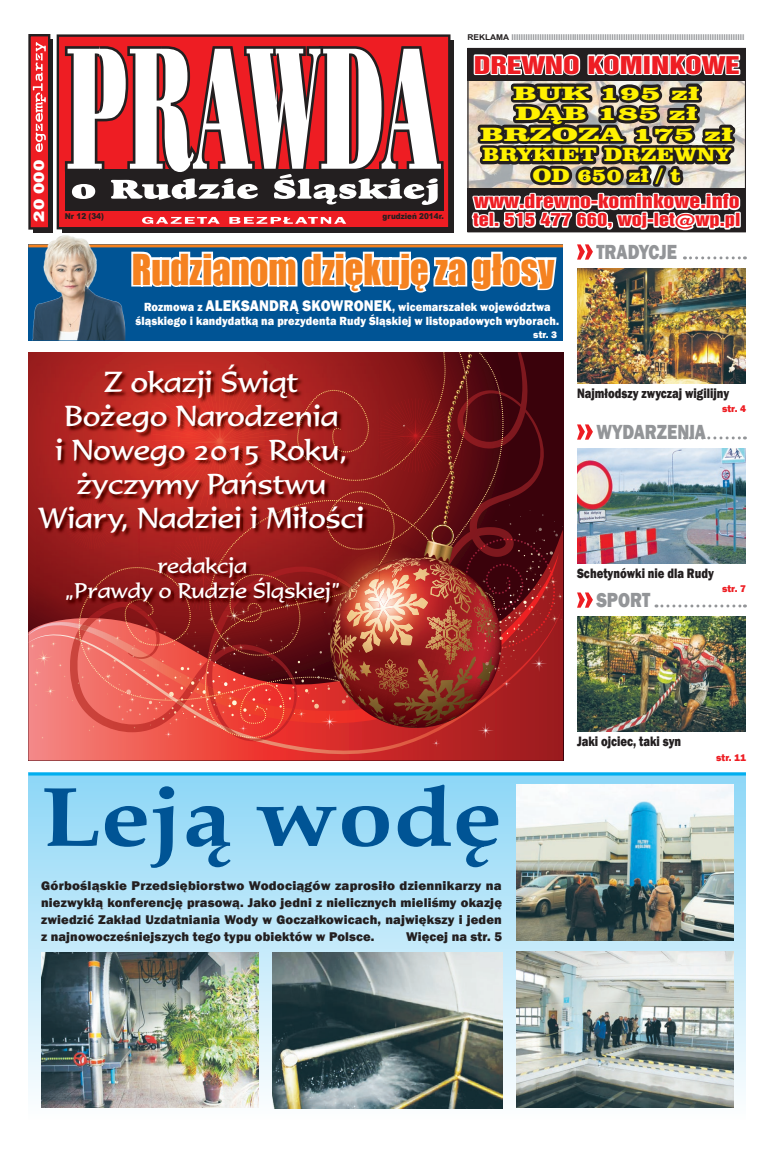
<style>
.page{position:relative;width:780px;height:1154px;background:#fff}
.page>*{position:absolute;margin:0;border:0;box-sizing:border-box;transform-origin:0 0}
.t1{font:700 84.2px "Book Antiqua";color:#005495;scale:1.17 1}
.t2{font:39.1px "Impact";color:#f58220;scale:.93 1}
.t3{font:28.3px/34px "Formal 436 EU";color:#fff;text-align:center;scale:1.05 1}
.t4{font:22.4px "Swis 921 EU";color:#ee1d23;scale:1.34 1}
.t5{font:800 21px "Franklin Gothic";color:#939598;scale:.83 1}
.t6{font:20.9px/25px "Formal 436 EU";color:#fff;text-align:center;scale:1.05 1}
.t7{font:19.7px/20.6px "Clarendon Blk EU";color:#fff101;text-align:center;scale:1.61 1}
.t8{font:17.8px "Swis 921 EU";color:#ee1d23;scale:1.25 1}
.t9{font:16.5px "Swis 921 EU";color:#ee1d23;scale:1.25 1}
.t10{font:800 15.9px "Franklin Gothic";letter-spacing:.01em;color:#fff;scale:.91 1}
.t11{font:800 15.6px "Franklin Gothic";color:#fff;scale:1.25 1}
.t12{font:800 14px "Franklin Gothic";color:#231f20;scale:.81 1}
.t13{font:800 13px/17px "Franklin Gothic";letter-spacing:.01em;color:#231f20;text-align:justify}
.t14{font:800 12.2px/14px "Franklin Gothic";letter-spacing:.01em;color:#fff;scale:.91 1}
.t15{font:800 10px "Franklin Gothic";color:#ee1d23}
.t16{font:800 10px "Franklin Gothic";color:#fff}
.t17{font:900 8.1px "Arial";color:#231f20;scale:.9 1}
.t18{font:700 8px "Arial";color:#939598;scale:1.05 1}
.s1{color:#231f20}
.s2{font-size:12.2px}
.s3{font-size:15.9px}
</style>
<div class="page">
<div style="left:28px;top:244px;width:535px;height:96px;background:#005495"></div>
<div style="left:28px;top:772px;width:718px;height:348px;background:linear-gradient(to bottom,#8fd9f9,#f6f6f3)"></div>
<div style="left:33px;top:40px;width:20px;height:192px;background:#231f20"></div>
<div style="left:28px;top:34px;width:22px;height:196px;background:#ee1d23;border:2px solid #231f20"></div>
<svg style="left:33px;top:42px;width:13px;height:110px"></svg>
<img style="left:272px;top:952px;width:230px;height:156px">
<img style="left:516px;top:952px;width:217px;height:156px">
<img style="left:516px;top:784px;width:217px;height:156px">
<img style="left:41px;top:952px;width:217px;height:156px">
<hr style="left:28px;top:772px;width:718px;height:3px;background:#00aeef">
<img style="left:577px;top:268px;width:169px;height:115px">
<svg style="left:684px;top:436px;width:61px;height:3px"></svg>
<img style="left:577px;top:448px;width:169px;height:115px">
<svg style="left:577px;top:424px;width:16px;height:16px"></svg>
<svg style="left:656px;top:604px;width:89px;height:3px"></svg>
<img style="left:577px;top:616px;width:169px;height:115px">
<svg style="left:577px;top:592px;width:16px;height:16px"></svg>
<svg style="left:65px;top:34px;width:680px;height:281px"></svg>
<hr style="left:28px;top:244px;width:535px;height:3px;background:#f58220">
<img style="left:31px;top:234px;width:94px;height:106px">
<svg style="left:28px;top:747px;width:535px;height:13px;background:#d63e3b"></svg>
<svg style="left:28px;top:747px;width:534px;height:8px;background:#d7453f"></svg>
<svg style="left:28px;top:352px;width:535px;height:395px;background:#9c2925"></svg>
<img style="left:395px;top:557px;width:31px;height:12px">
<img style="left:450px;top:581px;width:33px;height:63px">
<img style="left:445px;top:627px;width:6px;height:14px">
<img style="left:505px;top:641px;width:15px;height:7px">
<p class="t18" style="left:467px;top:32px;width:265px"><span class="s1">REKLAMA</span> IIIIIIIIIIIIIIIIIIIIIIIIIIIIIIIIIIIIIIIIIIIIIIIIIIIIIIIIIIIIIIIIIIIIIIIIIIIIIIIIIIIIIIIIIIIIIIIIIIII</p>
<p class="t11" style="left:29px;top:222px;width:51px;rotate:-90deg">20 000</p>
<h3 class="t4" style="left:473px;top:50px;width:200px">DREWNO KOMINKOWE</h3>
<p class="t17" style="left:65px;top:210px;width:45px">Nr 12 (34)</p>
<p class="t17" style="left:382px;top:210px;width:69px">grudzień 2014r.</p>
<h3 class="t7" style="left:480px;top:83px;width:159px">BUK 195 zł<br>DĄB 185 zł<br>BRZOZA 175 zł<br>BRYKIET DRZEWNY<br>OD 650 zł / t</h3>
<h3 class="t8" style="left:474px;top:190px;width:214px">www.drewno-kominkowe.info</h3>
<p class="t9" style="left:473px;top:209px;width:215px">tel. 515 477 660, woj-let@wp.pl</p>
<h2 class="t2" style="left:132px;top:239px;width:456px">Rudzianom dziękuję za głosy</h2>
<p class="t10" style="left:144px;top:295px;width:119px"><span class="s2">Rozmowa z</span> Aleksandr</p>
<p class="t10" style="left:289px;top:295px;width:47px">ą Skowrone</p>
<p class="t14" style="left:135px;top:300px;width:467px;text-indent:247px"><span class="s3">k</span>, wicemarszałek województwa śląskiego i kandydatką na prezydenta Rudy Śląskiej w listopadowych wyborach.</p>
<p class="t16" style="left:533px;top:328px;width:25px">str. 3</p>
<h3 class="t5" style="left:596px;top:238px;width:99px">TRADYCJE</h3>
<h3 class="t3" style="left:39px;top:365px;width:311px">Z okazji Świąt<br>Bożego Narodzenia<br>i Nowego 2015 Roku, życzymy Państwu<br>Wiary, Nadziei i Miłości</h3>
<h3 class="t6" style="left:65px;top:553px;width:264px">redakcja<br>„Prawdy o Rudzie Śląskiej”</h3>
<h1 class="t1" style="left:41px;top:760px;width:395px">Leją wodę</h1>
<p class="t13" style="left:41px;top:877px;width:462px">Górbośląskie Przedsiębiorstwo Wodociągów zaprosiło dziennikarzy na niezwykłą konferencję prasową. Jako jedni z nielicznych mieliśmy okazję zwiedzić Zakład Uzdatniania Wody w Goczałkowicach, największy i jeden z najnowocześniejszych tego typu obiektów w Polsce.</p>
<p class="t13" style="left:406px;top:928px;width:97px">Więcej na str. 5</p>
<p class="t12" style="left:577px;top:384px;width:189px">Najmłodszy zwyczaj wigilijny</p>
<h3 class="t5" style="left:596px;top:418px;width:134px">WYDARZENIA</h3>
<p class="t15" style="left:722px;top:403px;width:25px">str. 4</p>
<p class="t12" style="left:577px;top:564px;width:170px">Schetynówki nie dla Rudy</p>
<h3 class="t5" style="left:596px;top:586px;width:67px">SPORT</h3>
<p class="t15" style="left:722px;top:583px;width:25px">str. 7</p>
<p class="t12" style="left:577px;top:732px;width:130px">Jaki ojciec, taki syn</p>
<p class="t15" style="left:716px;top:751px;width:31px">str. 11</p>
</div>
